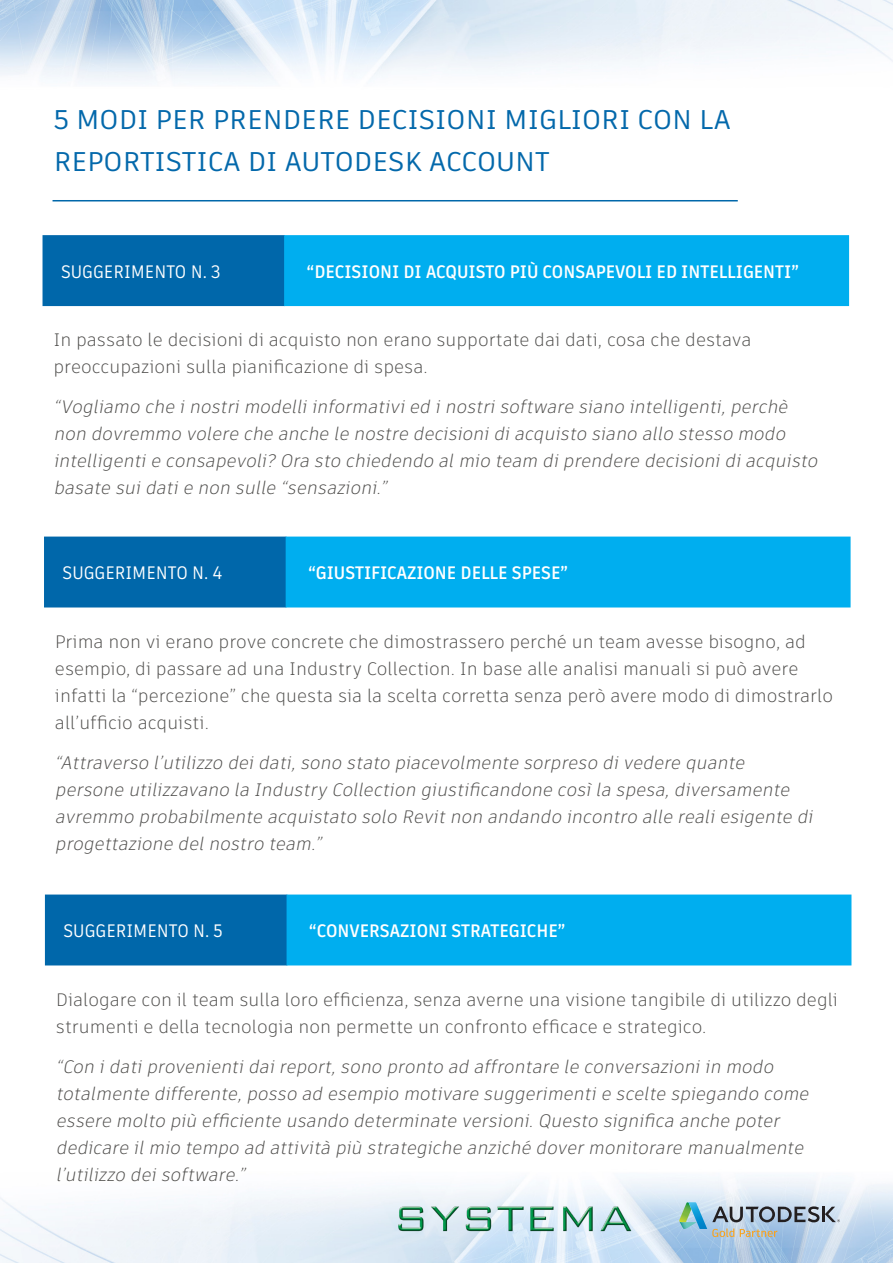
<style>
.page{position:relative;width:893px;height:1263px;background:#fff}
.page>*{position:absolute;margin:0;border:0;box-sizing:border-box;transform-origin:0 0}
.t1{font:27px/42px "Artifakt Element";color:#0067aa}
.t2{font:italic 300 18px/27px "Artifakt Element";color:#4e4d4b}
.t3{font:300 18px/27px "Artifakt Element";color:#4e4d4b}
.t4{font:700 18px "Artifakt Element";color:#fff;scale:.9 1}
.t5{font:18px "Artifakt Element";color:#fff;scale:.9 1}
</style>
<div class="page">
<img style="left:0;top:1175px;width:893px;height:88px">
<img style="left:0;top:0;width:893px;height:81px">
<hr style="left:53px;top:200px;width:685px;height:1px;background:#0067aa">
<div style="left:43px;top:236px;width:241px;height:69px;background:#0067aa"></div>
<div style="left:43px;top:235px;width:242px;height:71px;border:2px solid #0067aa"></div>
<div style="left:285px;top:236px;width:563px;height:69px;background:#00aeef"></div>
<div style="left:284px;top:235px;width:565px;height:71px;border:2px solid #00aeef"></div>
<div style="left:45px;top:537px;width:241px;height:70px;background:#0067aa"></div>
<div style="left:286px;top:537px;width:564px;height:70px;background:#00aeef"></div>
<div style="left:46px;top:895px;width:241px;height:70px;background:#0067aa"></div>
<div style="left:45px;top:894px;width:242px;height:71px;border:2px solid #0067aa"></div>
<div style="left:287px;top:895px;width:564px;height:70px;background:#00aeef"></div>
<div style="left:287px;top:894px;width:564px;height:71px;border:2px solid #00aeef"></div>
<hr style="left:822px;top:1207px;width:3px;height:15px;background:#231f20">
<svg style="left:825px;top:1207px;width:15px;height:15px"></svg>
<svg style="left:679px;top:1202px;width:140px;height:35px;background:#9db5c2"></svg>
<img style="left:398px;top:1203px;width:233px;height:32px">
<h1 class="t1" style="left:54px;top:99px;width:679px">5 MODI PER PRENDERE DECISIONI MIGLIORI CON LA<br>REPORTISTICA DI AUTODESK ACCOUNT</h1>
<p class="t5" style="left:61px;top:259px;width:179px">SUGGERIMENTO N. 3</p>
<p class="t4" style="left:307px;top:259px;width:548px">“DECISIONI DI ACQUISTO PIÙ CONSAPEVOLI ED INTELLIGENTI”</p>
<p class="t3" style="left:53px;top:327px;width:700px">In passato le decisioni di acquisto non erano supportate dai dati, cosa che destava preoccupazioni sulla pianificazione di spesa.</p>
<p class="t2" style="left:53px;top:393px;width:770px">“Vogliamo che inostrimodelliinformativied inostrisoftware siano intelligenti,perchè non dovremmo volere che anche le nostre decisionidiacquisto siano allo stesso modo intelligentie consapevoli? Ora sto chiedendo almio team diprendere decisionidiacquisto basate suidatie non sulle “sensazioni.”</p>
<p class="t5" style="left:63px;top:560px;width:179px">SUGGERIMENTO N. 4</p>
<p class="t4" style="left:308px;top:560px;width:290px">“GIUSTIFICAZIONE DELLE SPESE”</p>
<p class="t3" style="left:55px;top:628px;width:780px">Prima non vi erano prove concrete che dimostrassero perché un team avesse bisogno, ad esempio, di passare ad una Industry Collection. In base alle analisi manuali si può avere infatti la “percezione” che questa sia la scelta corretta senza però avere modo di dimostrarlo all’ufficio acquisti.</p>
<p class="t2" style="left:55px;top:749px;width:764px">“Attraverso l’utilizzo deidati,sono stato piacevolmente sorpreso divedere quante persone utilizzavano la Industry Collection giustificandone cosìla spesa,diversamente avremmo probabilmente acquistato solo Revitnon andando incontro alle realiesigente di progettazione delnostro team.”</p>
<p class="t5" style="left:63px;top:918px;width:179px">SUGGERIMENTO N. 5</p>
<p class="t4" style="left:309px;top:918px;width:286px">“CONVERSAZIONI STRATEGICHE”</p>
<p class="t3" style="left:56px;top:986px;width:784px">Dialogare con il team sulla loro efficienza, senza averne una visione tangibile di utilizzo degli strumenti e della tecnologia non permette un confronto efficace e strategico.</p>
<p class="t2" style="left:56px;top:1053px;width:759px">“Con idatiprovenientidaireport,sono pronto ad affrontare le conversazioniin modo totalmente differente,posso ad esempio motivare suggerimentie scelte spiegando come essere molto più efficiente usando determinate versioni.Questo significa anche poter dedicare ilmio tempo ad attività più strategiche anziché dovermonitorare manualmente l’utilizzo deisoftware.”</p>
</div>
